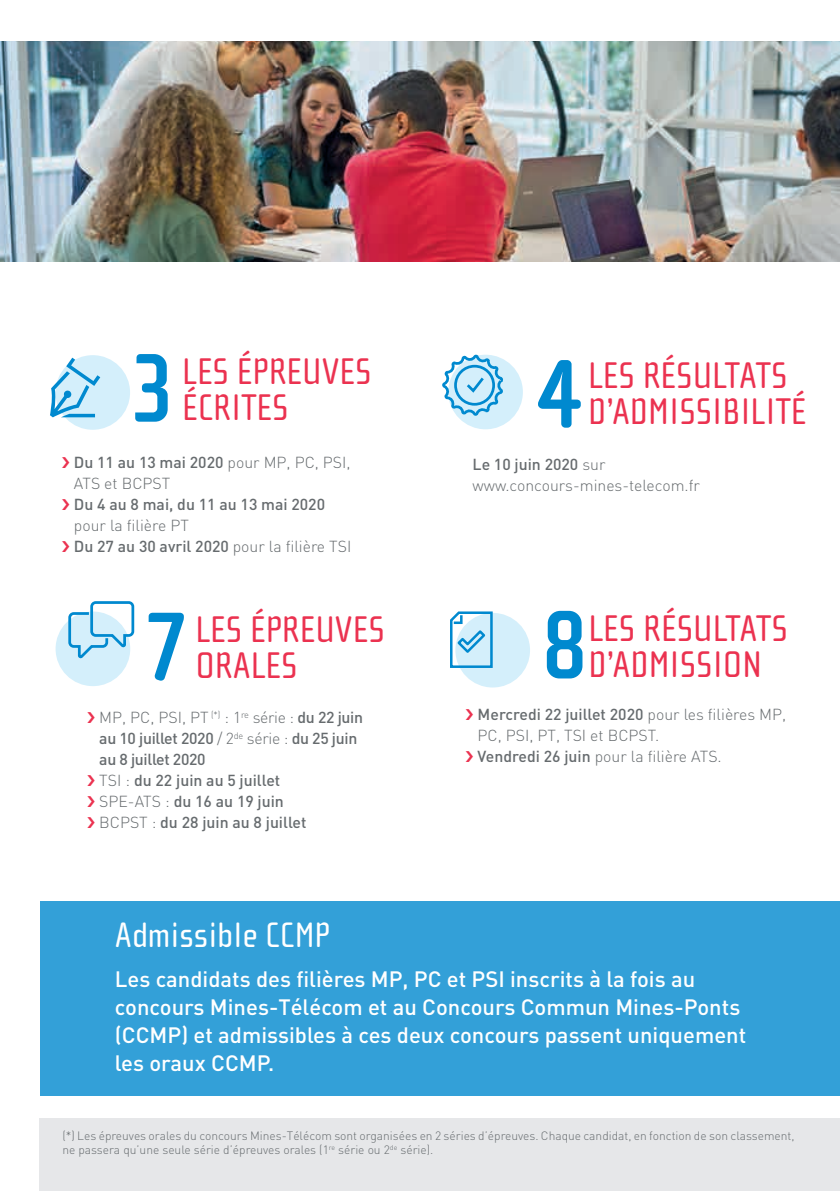
<style>
.page{position:relative;width:840px;height:1191px;background:#fff}
.page>*{position:absolute;margin:0;border:0;box-sizing:border-box;transform-origin:0 0}
.t1{font:700 100px "Cholla Sans";color:#0089cf}
.t2{font:38px "Cholla Sans";color:#eb3250}
.t3{font:36.2px "Cholla Sans";color:#fff}
.t4{font:500 22px/28px "DIN";color:#fff}
.t5{font:300 15.8px/21px "DIN";color:#666b6e}
.t6{font:500 15.8px/21px "DIN";color:#666b6e}
.t7{font:500 15.8px/21px "DIN";letter-spacing:-.02em;color:#666b6e}
.t8{font:300 12px/14px "DIN";color:#666b6e}
.s1{font-weight:500}
.s2{font-weight:300}
</style>
<div class="page">
<img style="left:0;top:41px;width:839px;height:220px">
<div style="left:55px;top:355px;width:75px;height:75px;background:#d4effb;border-radius:50%"></div>
<svg style="left:50px;top:358px;width:50px;height:59px"></svg>
<div style="left:448px;top:355px;width:74px;height:74px;background:#d4effb;border-radius:50%"></div>
<div style="left:56px;top:611px;width:74px;height:75px;background:#d4effb;border-radius:50%"></div>
<svg style="left:67px;top:601px;width:68px;height:57px"></svg>
<div style="left:455px;top:613px;width:74px;height:74px;background:#d4effb;border-radius:50%"></div>
<svg style="left:450px;top:611px;width:43px;height:57px"></svg>
<div style="left:40px;top:901px;width:799px;height:195px;background:#33a0d8"></div>
<div style="left:40px;top:1119px;width:799px;height:72px;background:#e6e7e9"></div>
<svg style="left:442px;top:354px;width:62px;height:76px"></svg>
<p class="t1" style="left:129px;top:334px;width:49px">3</p>
<p class="t2" style="left:182px;top:350px;width:191px">LES ÉPREUVES</p>
<p class="t2" style="left:182px;top:386px;width:108px">ÉCRITES</p>
<p class="t5" style="left:74px;top:451px;width:278px"><span class="s1">Du 11 au 13 mai 2020</span> pour MP, PC, PSI,<br>ATS et BCPST</p>
<p class="t6" style="left:74px;top:493px;width:252px">Du 4 au 8 mai, du 11 au 13 mai 2020 <span class="s2">pour la filière PT</span></p>
<p class="t6" style="left:74px;top:535px;width:279px">Du 27 au 30 avril 2020 <span class="s2">pour la filière TSI</span></p>
<p class="t1" style="left:535px;top:340px;width:49px">4</p>
<p class="t2" style="left:587px;top:354px;width:201px">LES RÉSULTATS</p>
<p class="t2" style="left:587px;top:390px;width:220px">D’ADMISSIBILITÉ</p>
<p class="t5" style="left:472px;top:454px;width:229px"><span class="s1">Le 10 juin 2020</span> sur www.concours-mines-telecom.fr</p>
<p class="t2" style="left:195px;top:609px;width:191px">LES ÉPREUVES</p>
<p class="t2" style="left:195px;top:645px;width:104px">ORALES</p>
<p class="t1" style="left:143px;top:592px;width:49px">7</p>
<p class="t1" style="left:540px;top:590px;width:49px">8</p>
<p class="t2" style="left:588px;top:608px;width:201px">LES RÉSULTATS</p>
<p class="t2" style="left:588px;top:644px;width:175px">D’ADMISSION</p>
<p class="t7" style="left:99px;top:706px;width:265px"><span class="s2">MP, PC, PSI, PT</span> <sup>(*)</sup> <span class="s2">: 1</span><sup>re</sup> <span class="s2">série :</span> du 22 juin au 10 juillet 2020 <span class="s2">/ 2</span><sup>de</sup> <span class="s2">série :</span> du 25 juin au 8 juillet 2020</p>
<p class="t6" style="left:99px;top:769px;width:182px"><span class="s2">TSI :</span> du 22 juin au 5 juillet</p>
<p class="t6" style="left:99px;top:790px;width:186px"><span class="s2">SPE-ATS :</span> du 16 au 19 juin</p>
<p class="t6" style="left:99px;top:811px;width:209px"><span class="s2">BCPST :</span> du 28 juin au 8 juillet</p>
<p class="t5" style="left:477px;top:704px;width:310px"><span class="s1">Mercredi 22 juillet 2020</span> pour les filières MP,<br>PC, PSI, PT, TSI et BCPST.</p>
<p class="t5" style="left:477px;top:746px;width:245px"><span class="s1">Vendredi 26 juin</span> pour la filière ATS.</p>
<p class="t3" style="left:115px;top:915px;width:216px">Admissible CCMP</p>
<p class="t4" style="left:115px;top:964px;width:632px">Les candidats des filières MP, PC et PSI inscrits à la fois au concours Mines-Télécom et au Concours Commun Mines-Ponts (CCMP) et admissibles à ces deux concours passent uniquement les oraux CCMP.</p>
<p class="t8" style="left:62px;top:1128px;width:733px">(*) Les épreuves orales du concours Mines-Télécom sont organisées en 2 séries d’épreuves. Chaque candidat, en fonction de son classement, ne passera qu’une seule série d’épreuves orales (1<sup>re</sup> série ou 2<sup>de</sup> série).</p>
</div>
